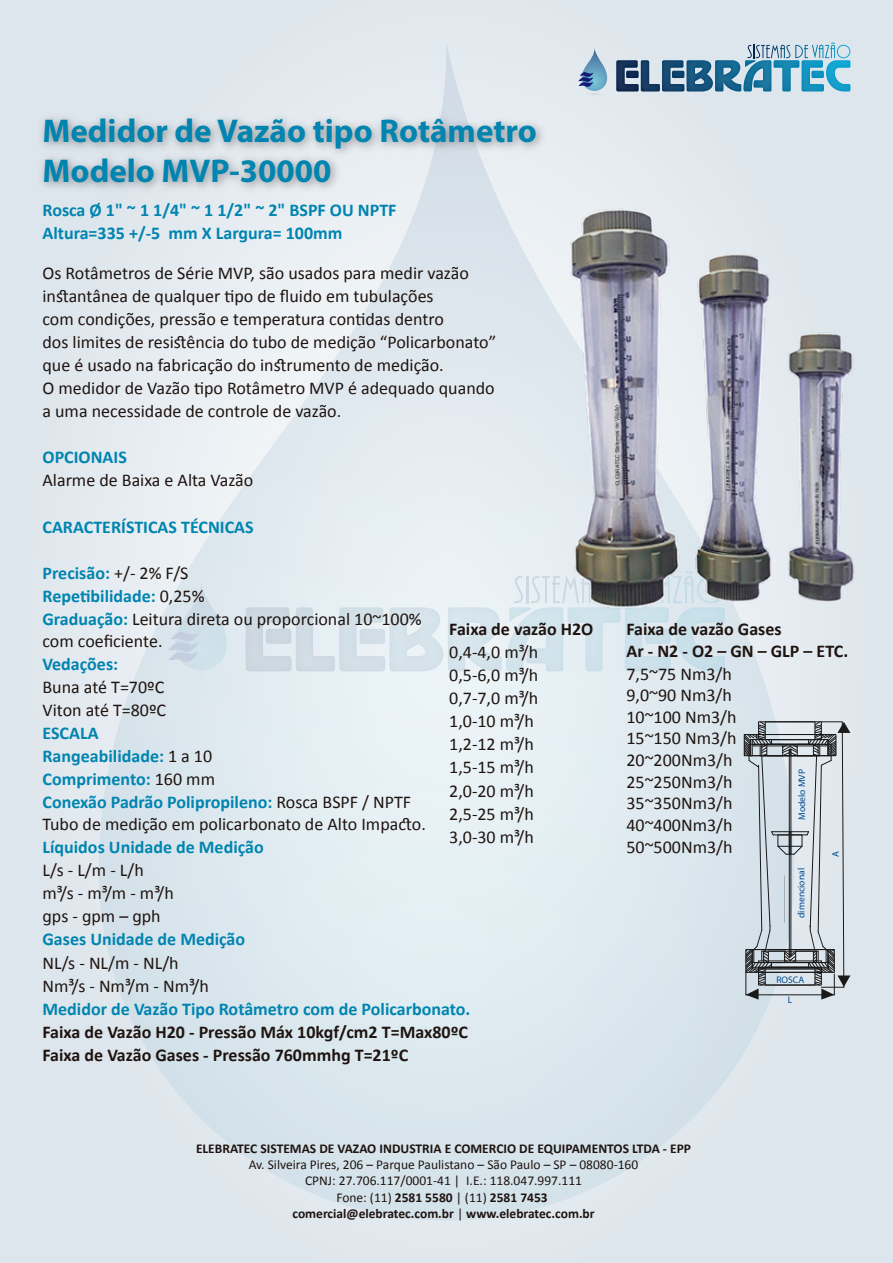
<style>
.page{position:relative;width:893px;height:1263px;background:#dee6ed}
.page>*{position:absolute;margin:0;border:0;box-sizing:border-box;transform-origin:0 0}
.t1{font:700 33px/39.6px "Myriad Pro";color:#0084b0}
.t2{font:18px/23.1px "Calibri";color:#1f1410}
.t3{font:700 18px/23.1px "Calibri";color:#0084b0}
.t4{font:700 18px/23.1px "Calibri";color:#1f1410}
.t5{font:13.5px/16.2px "Calibri";color:#1f1410;text-align:center}
.t6{font:700 13.5px "Calibri";color:#1f1410}
.t7{font:9.6px/20.1px "Myriad Pro";color:#004b92;text-align:center}
.s1{font-weight:700;color:#0084b0}
.s2{font-weight:700}
</style>
<div class="page">
<svg style="left:616px;top:43px;width:234px;height:48px"></svg>
<svg style="left:582px;top:48px;width:25px;height:43px"></svg>
<svg style="left:587px;top:72px;width:6px;height:3px"></svg>
<div style="left:99px;top:43px;width:695px;height:1177px;background:linear-gradient(to right,#e2ebf1,#dde8ee);border-radius:348px"></div>
<img style="left:168px;top:662px;width:66px;height:30px">
<svg style="left:246px;top:571px;width:479px;height:100px"></svg>
<div style="left:175px;top:583px;width:52px;height:87px;background:linear-gradient(to right,#d5e2ea,#d3e2eb);border-radius:26px"></div>
<svg style="left:168px;top:631px;width:31px;height:31px"></svg>
<svg style="left:744px;top:721px;width:106px;height:278px"></svg>
<img style="left:566px;top:201px;width:289px;height:413px">
<img style="left:41px;top:104px;width:518px;height:101px">
<h1 class="t1" style="left:43px;top:110px;width:496px">Medidor de Vazão tipo Rotâmetro<br>Modelo MVP-30000</h1>
<p class="t3" style="left:43px;top:198px;width:355px">Rosca Ø 1" ~ 1 1/4" ~ 1 1/2" ~ 2" BSPF OU NPTF<br>Altura=335 +/-5 mm X Largura= 100mm</p>
<p class="t2" style="left:43px;top:260px;width:455px">Os Rotâmetros de Série MVP, são usados para medir vazão instantânea de qualquer tipo de fluido em tubulações<br>com condições, pressão e temperatura contidas dentro<br>dos limites de resistência do tubo de medição “Policarbonato” que é usado na fabricação do instrumento de medição.<br>O medidor de Vazão tipo Rotâmetro MVP é adequado quando a uma necessidade de controle de vazão.</p>
<p class="t3" style="left:43px;top:445px;width:86px">OPCIONAIS</p>
<p class="t2" style="left:43px;top:468px;width:212px">Alarme de Baixa e Alta Vazão</p>
<p class="t3" style="left:43px;top:514px;width:213px">CARACTERÍSTICAS TÉCNICAS</p>
<p class="t2" style="left:43px;top:561px;width:381px;line-height:22.6px"><span class="s1">Precisão:</span> +/- 2% F/S<br><span class="s1">Repetibilidade:</span> 0,25%<br><span class="s1">Graduação:</span> Leitura direta ou proporcional 10~100% com coeficiente.</p>
<p class="t3" style="left:43px;top:651px;width:77px">Vedações:</p>
<p class="t2" style="left:43px;top:674px;width:125px">Buna até T=70ºC<br>Viton até T=80ºC</p>
<p class="t2" style="left:43px;top:721px;width:385px;line-height:22.6px"><span class="s1">ESCALA<br>Rangeabilidade:</span> 1 a 10<br><span class="s1">Comprimento:</span> 160 mm<br><span class="s1">Conexão Padrão Polipropileno:</span> Rosca BSPF / NPTF<br>Tubo de medição em policarbonato de Alto Impacto.</p>
<p class="t3" style="left:43px;top:835px;width:223px">Líquidos Unidade de Medição</p>
<p class="t2" style="left:43px;top:858px;width:133px">L/s - L/m - L/h m³/s - m³/m - m³/h gps - gpm – gph</p>
<p class="t3" style="left:43px;top:927px;width:204px">Gases Unidade de Medição</p>
<p class="t2" style="left:43px;top:950px;width:168px">NL/s - NL/m - NL/h<br>Nm³/s - Nm³/m - Nm³/h</p>
<p class="t3" style="left:43px;top:996px;width:429px">Medidor de Vazão Tipo Rotâmetro com de Policarbonato.</p>
<p class="t4" style="left:43px;top:1019px;width:427px">Faixa de Vazão H20 - Pressão Máx 10kgf/cm2 T=Max80ºC<br>Faixa de Vazão Gases - Pressão 760mmhg T=21ºC</p>
<p class="t4" style="left:449px;top:616px;width:146px">Faixa de vazão H2O</p>
<p class="t2" style="left:449px;top:639px;width:91px">0,4-4,0 m³/h<br>0,5-6,0 m³/h<br>0,7-7,0 m³/h<br>1,0-10 m³/h<br>1,2-12 m³/h<br>1,5-15 m³/h<br>2,0-20 m³/h<br>2,5-25 m³/h<br>3,0-30 m³/h</p>
<p class="t4" style="left:626px;top:617px;width:223px;line-height:21.6px">Faixa de vazão Gases<br>Ar - N2 - O2 – GN – GLP – ETC.</p>
<p class="t2" style="left:626px;top:662px;width:112px;line-height:21.6px">7,5~75 Nm3/h<br>9,0~90 Nm3/h<br>10~100 Nm3/h<br>15~150 Nm3/h<br>20~200Nm3/h<br>25~250Nm3/h<br>35~350Nm3/h<br>40~400Nm3/h<br>50~500Nm3/h</p>
<p class="t7" style="left:792px;top:820px;width:52px;rotate:-90deg">Modelo MVP</p>
<p class="t7" style="left:825px;top:857px;width:7px;rotate:-90deg">A</p>
<p class="t7" style="left:791px;top:918px;width:51px;rotate:-90deg">dimencional</p>
<p class="t7" style="left:776px;top:970px;width:29px">ROSCA<br>L</p>
<p class="t6" style="left:196px;top:1140px;width:497px">ELEBRATEC SISTEMAS DE VAZAO INDUSTRIA E COMERCIO DE EQUIPAMENTOS LTDA - EPP</p>
<p class="t5" style="left:249px;top:1156px;width:391px">Av. Silveira Pires, 206 – Parque Paulistano – São Paulo – SP – 08080-160<br>CPNJ: 27.706.117/0001-41 | I.E.: 118.047.997.111<br>Fone: (11) <span class="s2">2581 5580</span> | (11) <span class="s2">2581 7453<br>comercial@elebratec.com.br</span> | <span class="s2">www.elebratec.com.br</span></p>
</div>
